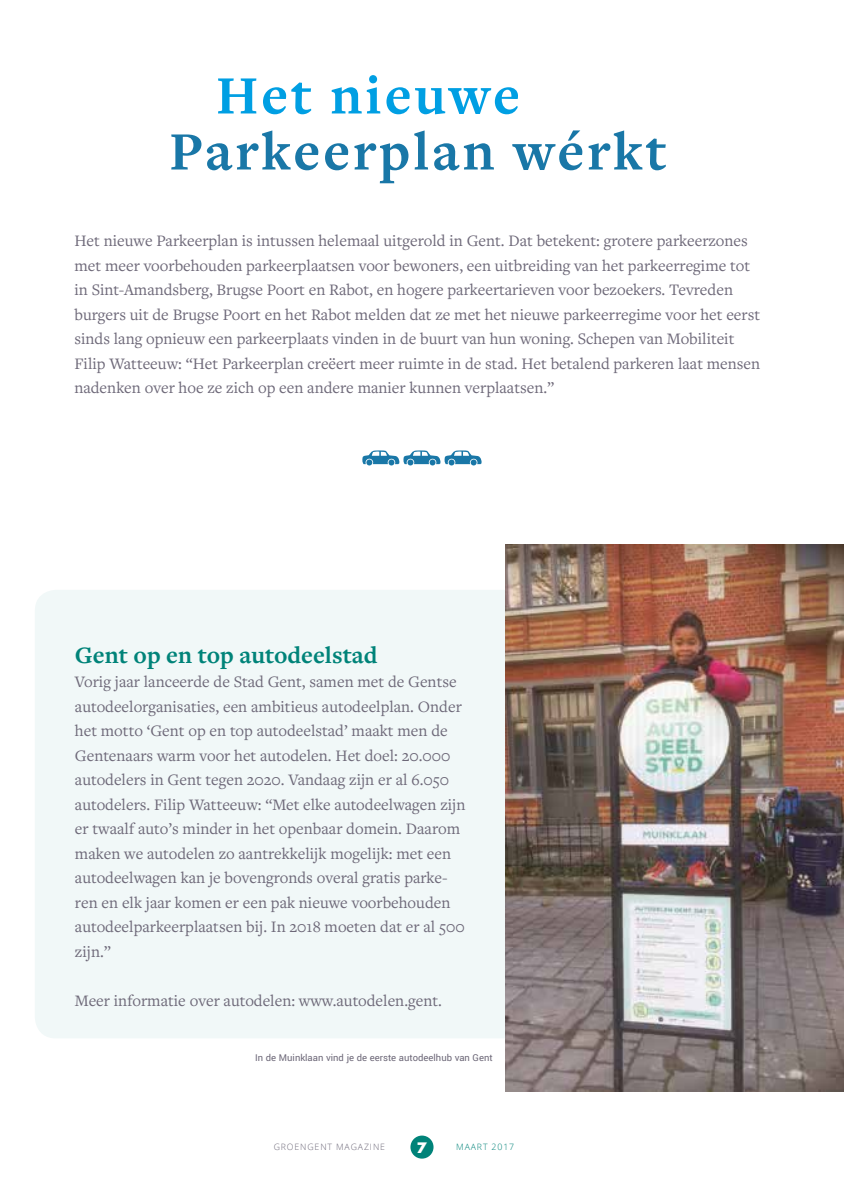
<style>
.page{position:relative;width:844px;height:1191px;background:#fff}
.page>*{position:absolute;margin:0;border:0;box-sizing:border-box;transform-origin:0 0}
.t1{font:700 56px "Freight Text Pro";letter-spacing:.05em;color:#1977a7}
.t2{font:700 56px "Freight Text Pro";letter-spacing:.05em;color:#009fe3}
.t3{font:700 24.5px "Freight Text Pro";color:#008379}
.t4{font:16.62px/24.5px "Freight Text Pro";color:#6d6878}
.t5{font:900 15.75px "Simplo";color:#fff}
.t6{font:10.5px "Yantramanav";color:#6d6878}
.t7{font:300 8.75px "Open Sans";letter-spacing:.1em;color:#6d6878}
.t8{font:300 8.75px "Open Sans";letter-spacing:.1em;color:#008379}
</style>
<div class="page">
<div style="left:410px;top:1135px;width:23px;height:23px;background:#008379;border-radius:50%"></div>
<div style="left:35px;top:590px;width:750px;height:448px;background:#f1f8f8;border-radius:21px"></div>
<img style="left:505px;top:545px;width:338px;height:546px">
<svg style="left:362px;top:450px;width:120px;height:15px"></svg>
<h1 class="t2" style="left:216px;top:58px;width:305px">Het nieuwe</h1>
<h1 class="t1" style="left:169px;top:114px;width:498px">Parkeerplan wérkt</h1>
<p class="t4" style="left:74px;top:228px;width:687px">Het nieuwe Parkeerplan is intussen helemaal uitgerold in Gent. Dat betekent: grotere parkeerzones met meer voorbehouden parkeerplaatsen voor bewoners, een uitbreiding van het parkeerregime tot in Sint-Amandsberg, Brugse Poort en Rabot, en hogere parkeertarieven voor bezoekers. Tevreden burgers uit de Brugse Poort en het Rabot melden dat ze met het nieuwe parkeerregime voor het eerst sinds lang opnieuw een parkeerplaats vinden in de buurt van hun woning. Schepen van Mobiliteit Filip Watteeuw: “Het Parkeerplan creëert meer ruimte in de stad. Het betalend parkeren laat mensen nadenken over hoe ze zich op een andere manier kunnen verplaatsen.”</p>
<h2 class="t3" style="left:75px;top:638px;width:304px">Gent op en top autodeelstad</h2>
<p class="t4" style="left:75px;top:669px;width:392px">Vorig jaar lanceerde de Stad Gent, samen met de Gentse autodeelorganisaties, een ambitieus autodeelplan. Onder het motto ‘Gent op en top autodeelstad’ maakt men de Gentenaars warm voor het autodelen. Het doel: 20.000 autodelers in Gent tegen 2020. Vandaag zijn er al 6.050 autodelers. Filip Watteeuw: “Met elke autodeelwagen zijn er twaalf auto’s minder in het openbaar domein. Daarom maken we autodelen zo aantrekkelijk mogelijk: met een autodeelwagen kan je bovengronds overal gratis parke&shy;ren en elk jaar komen er een pak nieuwe voorbehouden autodeelparkeerplaatsen bij. In 2018 moeten dat er al 500 zijn.”</p>
<p class="t4" style="left:75px;top:987px;width:368px">Meer informatie over autodelen: www.autodelen.gent.</p>
<p class="t6" style="left:255px;top:1050px;width:239px">In de Muinklaan vind je de eerste autodeelhub van Gent</p>
<p class="t7" style="left:273px;top:1140px;width:113px">GROENGENT MAGAZINE</p>
<p class="t5" style="left:417px;top:1138px;width:11px">7</p>
<p class="t8" style="left:456px;top:1140px;width:59px">MAART 2017</p>
</div>
